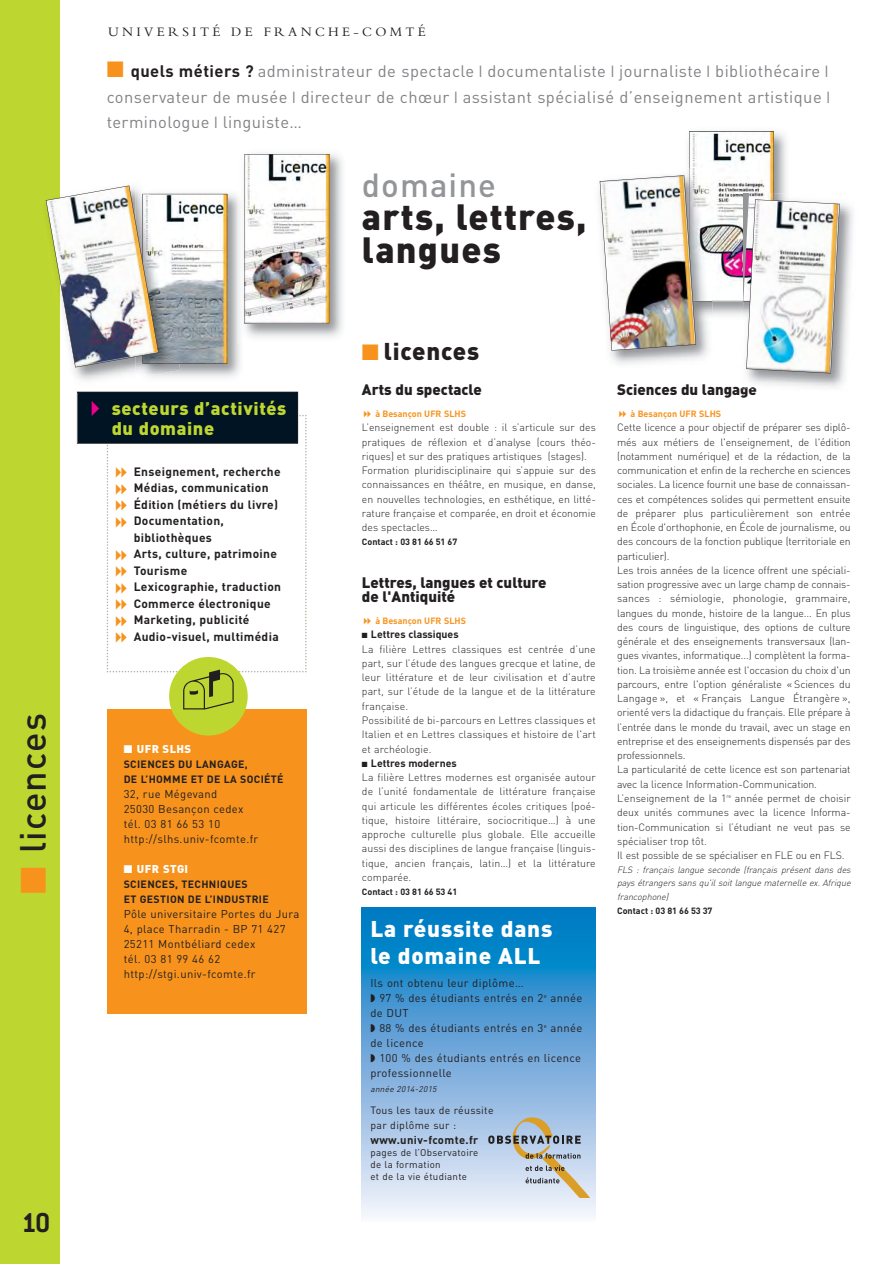
<style>
.page{position:relative;width:894px;height:1264px;background:#fff}
.page>*{position:absolute;margin:0;border:0;box-sizing:border-box;transform-origin:0 0}
.t1{font:900 36px/33px "DIN";letter-spacing:.035em;color:#231f20}
.t2{font:500 36px "DIN";letter-spacing:.03em;color:#231f20}
.t3{font:500 33px "DIN";letter-spacing:.03em;color:#939598}
.t4{font:700 30px "Conduit ITC";color:#231f20}
.t5{font:900 24px "DIN";letter-spacing:.035em;color:#231f20}
.t6{font:900 22.5px/27px "DIN";letter-spacing:.035em;color:#fff}
.t7{font:900 18.15px/19.5px "DIN";letter-spacing:.035em;color:#bed730}
.t8{font:16.5px/25.5px "DIN";letter-spacing:.025em;color:#808285;text-align:justify}
.t9{font:900 15px/14.2px "DIN";color:#231f20}
.t10{font:13.5px "Bembo";letter-spacing:.245em;color:#231f20}
.t11{font:700 12px/16.5px "DIN";letter-spacing:.025em;color:#231f20}
.t12{font:11.25px/15px "DIN";letter-spacing:.03em;color:#231f20}
.t13{font:700 11.25px "DIN";letter-spacing:.03em;color:#231f20}
.t14{font:900 11.25px "DIN";letter-spacing:.035em;color:#fff}
.t15{font:300 10.5px/14.2px "DIN";letter-spacing:-.01em;color:#231f20}
.t16{font:300 10.5px/14.2px "DIN";letter-spacing:.01em;color:#231f20}
.t17{font:700 10.5px/15px "DIN";letter-spacing:.03em;color:#231f20}
.t18{font:10.5px/15px "DIN";letter-spacing:.03em;color:#231f20}
.t19{font:9.75px/12px "DIN";letter-spacing:.03em;color:#231f20}
.t20{font:italic 300 9px/13.5px "DIN";color:#231f20;text-align:justify}
.t21{font:700 9px "DIN";color:#231f20}
.t22{font:700 9px "DIN";color:#f7931d}
.t23{font:italic 8.25px "DIN";color:#231f20}
.s1{color:#f7931d}
.s2{font-weight:700;color:#231f20}
.s3{color:#ec008c}
.s4{font-weight:700}
</style>
<div class="page">
<div style="left:0;top:0;width:60px;height:1264px;background:#bed730"></div>
<div style="left:107px;top:709px;width:199px;height:305px;background:#f7931d"></div>
<div style="left:169px;top:657px;width:79px;height:78px;background:#bed730;border-radius:50%"></div>
<svg style="left:362px;top:907px;width:234px;height:309px;background:#66a9da"></svg>
<svg style="left:488px;top:1117px;width:104px;height:80px;background:#b9c2ca"></svg>
<img style="left:180px;top:193px;width:61px;height:185px">
<img style="left:238px;top:153px;width:105px;height:190px">
<img style="left:244px;top:154px;width:85px;height:170px">
<img style="left:746px;top:203px;width:107px;height:185px">
<svg style="left:741px;top:387px;width:15px;height:2px"></svg>
<img style="left:599px;top:131px;width:240px;height:242px">
<img style="left:74px;top:367px;width:62px;height:13px">
<svg style="left:46px;top:185px;width:181px;height:182px"></svg>
<svg style="left:77px;top:392px;width:229px;height:317px"></svg>
<svg style="left:371px;top:993px;width:4px;height:9px"></svg>
<svg style="left:371px;top:1023px;width:4px;height:9px"></svg>
<svg style="left:371px;top:1053px;width:4px;height:9px"></svg>
<h1 class="t2" style="left:20px;top:893px;width:182px;rotate:-90deg"><span class="s1">■</span> licences</h1>
<h3 class="t4" style="left:22px;top:1204px;width:30px">10</h3>
<p class="t10" style="left:108px;top:27px;width:319px">UNIVERSITÉ DE FRANCHE-COMTÉ</p>
<h3 class="t8" style="left:107px;top:60px;width:716px"><span class="s1">■</span> <span class="s2">quels métiers ?</span> administrateur de spectacle documentaliste journaliste bibliothécaire conservateur de musée directeur de chœur assistant spécialisé d’enseignement artistique terminologue linguiste…</h3>
<h2 class="t3" style="left:362px;top:173px;width:135px">domaine</h2>
<h1 class="t1" style="left:362px;top:202px;width:226px">arts, lettres, langues</h1>
<h3 class="t7" style="left:112px;top:400px;width:176px;text-indent:-29px"><span class="s3">✔</span> secteurs d’activités du domaine</h3>
<p class="t11" style="left:134px;top:464px;width:149px">Enseignement, recherche<br>Médias, communication<br>Édition (métiers du livre)<br>Documentation, bibliothèques<br>Arts, culture, patrimoine<br>Tourisme<br>Lexicographie, traduction<br>Commerce électronique<br>Marketing, publicité<br>Audio-visuel, multimédia</p>
<p class="t14" style="left:124px;top:744px;width:69px">■ UFR SLHS</p>
<p class="t17" style="left:124px;top:757px;width:161px">SCIENCES DU LANGAGE,<br>DE L’HOMME ET DE LA SOCIÉTÉ</p>
<p class="t12" style="left:124px;top:787px;width:136px">32, rue Mégevand<br>25030 Besançon cedex tél. 03 81 66 53 10 http://slhs.univ-fcomte.fr</p>
<p class="t14" style="left:124px;top:864px;width:66px">■ UFR STGI</p>
<p class="t17" style="left:124px;top:877px;width:147px">SCIENCES, TECHNIQUES<br>ET GESTION DE L’INDUSTRIE</p>
<p class="t12" style="left:124px;top:907px;width:177px">Pôle universitaire Portes du Jura<br>4, place Tharradin - BP 71 427<br>25211 Montbéliard cedex<br>tél. 03 81 99 46 62 http://stgi.univ-fcomte.fr</p>
<h3 class="t5" style="left:362px;top:343px;width:119px"><span class="s1">■</span> licences</h3>
<h3 class="t9" style="left:362px;top:384px;width:121px">Arts du spectacle</h3>
<p class="t22" style="left:375px;top:411px;width:92px">à Besançon UFR SLHS</p>
<p class="t15" style="left:362px;top:422px;width:235px">L’enseignement est double : il s’articule sur des pratiques de réflexion et d’analyse (cours théo&shy;riques) et sur des pratiques artistiques (stages).<br>Formation pluridisciplinaire qui s’appuie sur des connaissances en théâtre, en musique, en danse, en nouvelles technologies, en esthétique, en litté&shy;rature française et comparée, en droit et économie des spectacles…</p>
<p class="t21" style="left:362px;top:539px;width:97px">Contact : 03 81 66 51 67</p>
<h3 class="t9" style="left:362px;top:576px;width:186px">Lettres, langues et culture de l'Antiquité</h3>
<p class="t22" style="left:375px;top:618px;width:92px">à Besançon UFR SLHS</p>
<p class="t16" style="left:362px;top:629px;width:235px">■ <span class="s4">Lettres classiques<br></span>La filière Lettres classiques est centrée d’une part, sur l’étude des langues grecque et latine, de leur littérature et de leur civilisation et d’autre part, sur l’étude de la langue et de la littérature française.<br>Possibilité de bi-parcours en Lettres classiques et Italien et en Lettres classiques et histoire de l'art et archéologie.</p>
<p class="t16" style="left:362px;top:757px;width:235px">■ <span class="s4">Lettres modernes<br></span>La filière Lettres modernes est organisée autour de l’unité fondamentale de littérature française qui articule les différentes écoles critiques (poé&shy;tique, histoire littéraire, sociocritique…) à une approche culturelle plus globale. Elle accueille aussi des disciplines de langue française (linguis&shy;tique, ancien français, latin…) et la littérature comparée.</p>
<p class="t21" style="left:362px;top:888px;width:97px">Contact : 03 81 66 53 41</p>
<h3 class="t6" style="left:370px;top:917px;width:183px">La réussite dans le domaine ALL</h3>
<p class="t12" style="left:370px;top:976px;width:155px">Ils ont obtenu leur diplôme…</p>
<p class="t12" style="left:379px;top:991px;width:204px">97 % des étudiants entrés en 2<sup>e</sup> année</p>
<p class="t12" style="left:370px;top:1006px;width:40px">de DUT</p>
<p class="t12" style="left:379px;top:1021px;width:204px">88 % des étudiants entrés en 3<sup>e</sup> année</p>
<p class="t12" style="left:370px;top:1036px;width:55px">de licence</p>
<p class="t12" style="left:379px;top:1051px;width:203px">100 % des étudiants entrés en licence</p>
<p class="t12" style="left:370px;top:1066px;width:83px">professionnelle</p>
<p class="t23" style="left:370px;top:1086px;width:69px">année 2014-2015</p>
<p class="t18" style="left:370px;top:1104px;width:125px">Tous les taux de réussite par diplôme sur :</p>
<p class="t13" style="left:370px;top:1136px;width:109px">www.univ-fcomte.fr</p>
<p class="t19" style="left:370px;top:1148px;width:109px">pages de l’Observatoire de la formation<br>et de la vie étudiante</p>
<h3 class="t9" style="left:617px;top:384px;width:141px">Sciences du langage</h3>
<p class="t22" style="left:630px;top:411px;width:92px">à Besançon UFR SLHS</p>
<p class="t15" style="left:617px;top:422px;width:235px">Cette licence a pour objectif de préparer ses diplô&shy;més aux métiers de l'enseignement, de l'édition (notamment numérique) et de la rédaction, de la communication et enfin de la recherche en sciences sociales. La licence fournit une base de connaissan&shy;ces et compétences solides qui permettent ensuite de préparer plus particulièrement son entrée en École d'orthophonie, en École de journalisme, ou des concours de la fonction publique (territoriale en particulier).<br>Les trois années de la licence offrent une spéciali&shy;sation progressive avec un large champ de connais&shy;sances : sémiologie, phonologie, grammaire, langues du monde, histoire de la langue... En plus des cours de linguistique, des options de culture générale et des enseignements transversaux (lan&shy;gues vivantes, informatique...) complètent la forma&shy;tion. La troisième année est l'occasion du choix d'un parcours, entre l'option généraliste « Sciences du Langage », et « Français Langue Étrangère », orienté vers la didactique du français. Elle prépare à l’entrée dans le monde du travail, avec un stage en entreprise et des enseignements dispensés par des professionnels.<br>La particularité de cette licence est son partenariat avec la licence Information-Communication.<br>L’enseignement de la 1<sup>re</sup> année permet de choisir deux unités communes avec la licence Informa&shy;tion-Communication si l’étudiant ne veut pas se spécialiser trop tôt.<br>Il est possible de se spécialiser en FLE ou en FLS.</p>
<p class="t20" style="left:617px;top:863px;width:237px">FLS : français langue seconde (français présent dans des pays étrangers sans qu'il soit langue maternelle ex. Afrique francophone)</p>
<p class="t21" style="left:617px;top:907px;width:97px">Contact : 03 81 66 53 37</p>
</div>
